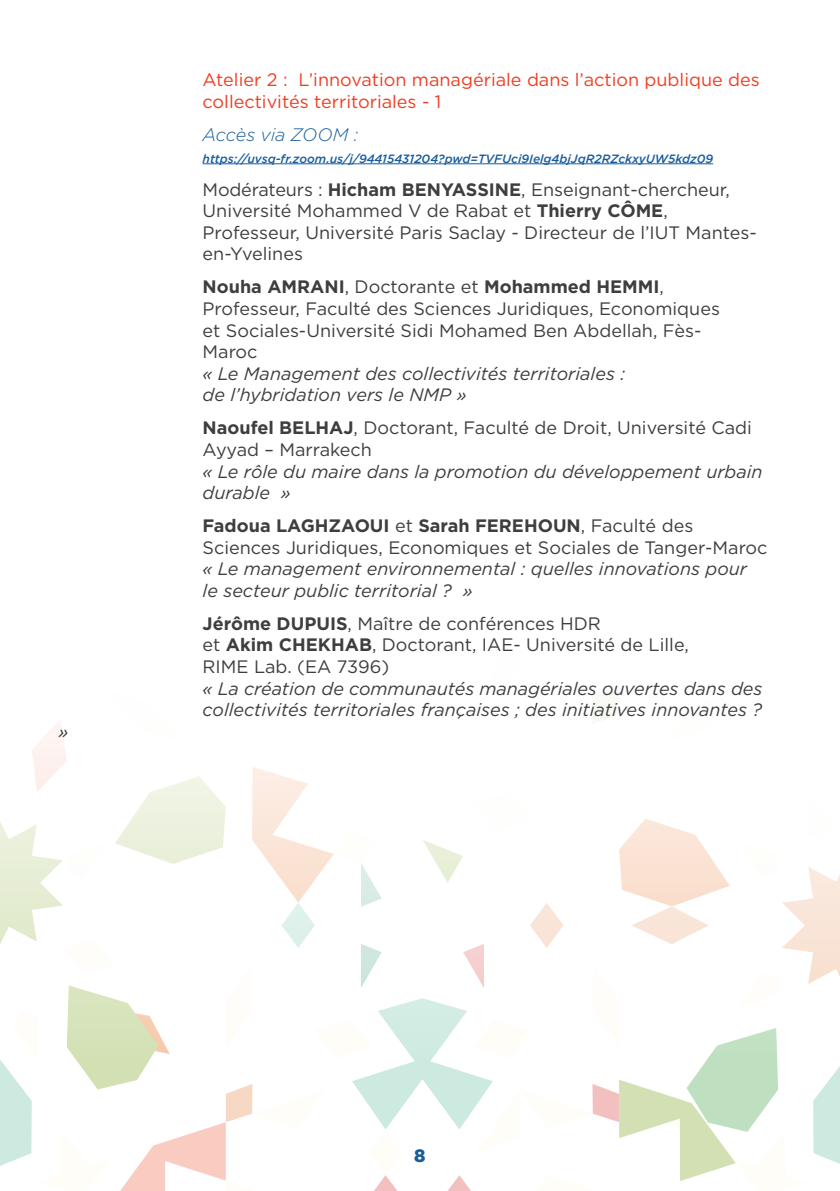
<style>
.page{position:relative;width:840px;height:1191px;background:#fff}
.page>*{position:absolute;margin:0;border:0;box-sizing:border-box;transform-origin:0 0}
.t1{font:18px/21.6px "Gotham";color:#3e3e3f}
.t2{font:italic 18px/21.6px "Gotham";color:#3e3e3f}
.t3{font:18px/21.6px "Gotham";color:#ef3e22}
.t4{font:italic 300 18px "Gotham";color:#185d9a}
.t5{font:900 18px "Gotham";color:#185d9a}
.t6{font:italic 500 12px "Gotham";color:#175d9e}
.s1{font-weight:700}
</style>
<div class="page">
<svg style="left:0;top:708px;width:839px;height:483px"></svg>
<hr style="left:202px;top:163px;width:510px;height:1px;background:#175d9e">
<p class="t2" style="left:58px;top:720px;width:11px">»</p>
<p class="t3" style="left:202px;top:69px;width:558px">Atelier 2 : L’innovation managériale dans l’action publique des collectivités territoriales - 1</p>
<p class="t4" style="left:202px;top:123px;width:157px">Accès via ZOOM :</p>
<p class="t6" style="left:202px;top:150px;width:511px">https://uvsq-fr.zoom.us/j/94415431204?pwd=TVFUci9Ielg4bjJqR2RZckxyUW5kdz09</p>
<p class="t1" style="left:202px;top:178px;width:555px">Modérateurs : <span class="s1">Hicham BENYASSINE</span>, Enseignant-chercheur, Université Mohammed V de Rabat et <span class="s1">Thierry CÔME</span>, Professeur, Université Paris Saclay - Directeur de l’IUT Mantes&shy;en-Yvelines</p>
<p class="t1" style="left:202px;top:276px;width:518px"><span class="s1">Nouha AMRANI</span>, Doctorante et <span class="s1">Mohammed HEMMI</span>, Professeur, Faculté des Sciences Juridiques, Economiques et Sociales-Université Sidi Mohamed Ben Abdellah, Fès-Maroc</p>
<p class="t2" style="left:202px;top:362px;width:423px">« Le Management des collectivités territoriales : de l’hybridation vers le NMP »</p>
<p class="t1" style="left:202px;top:417px;width:550px"><span class="s1">Naoufel BELHAJ</span>, Doctorant, Faculté de Droit, Université Cadi<br>Ayyad – Marrakech</p>
<p class="t2" style="left:202px;top:460px;width:561px">« Le rôle du maire dans la promotion du développement urbain durable »</p>
<p class="t1" style="left:202px;top:514px;width:566px"><span class="s1">Fadoua LAGHZAOUI</span> et <span class="s1">Sarah FEREHOUN</span>, Faculté des<br>Sciences Juridiques, Economiques et Sociales de Tanger-Maroc</p>
<p class="t2" style="left:202px;top:558px;width:545px">« Le management environnemental : quelles innovations pour le secteur public territorial ? »</p>
<p class="t1" style="left:202px;top:612px;width:487px"><span class="s1">Jérôme DUPUIS</span>, Maître de conférences HDR<br>et <span class="s1">Akim CHEKHAB</span>, Doctorant, IAE- Université de Lille,<br>RIME Lab. (EA 7396)</p>
<p class="t2" style="left:202px;top:677px;width:561px">« La création de communautés managériales ouvertes dans des collectivités territoriales françaises ; des initiatives innovantes ?</p>
<p class="t5" style="left:414px;top:1143px;width:13px">8</p>
</div>
